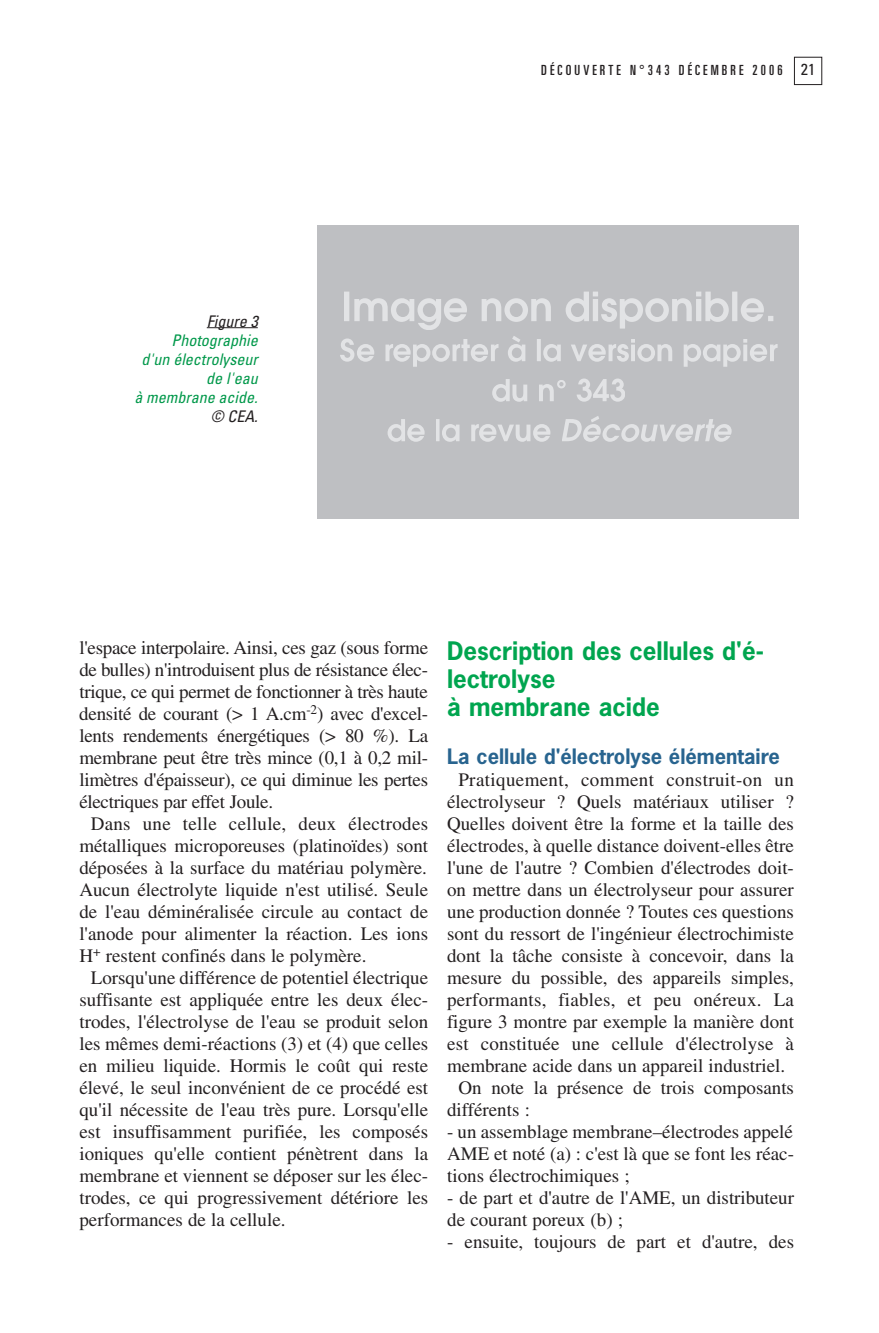
<style>
.page{position:relative;width:879px;height:1333px;background:#fff}
.page>*{position:absolute;margin:0;border:0;box-sizing:border-box;transform-origin:0 0}
.t1{font:700 24px/28px "News Gothic";color:#00a54f}
.t2{font:700 20px "News Gothic";color:#28648f}
.t3{font:19px/22px "Times";color:#231f20;text-align:justify}
.t4{font:19px "Times";letter-spacing:.02em;color:#231f20}
.t5{font:italic condensed 16px/19px "Univers";color:#00984a;text-align:right}
.t6{font:italic condensed 16px "Univers";color:#231f20}
.t7{font:ultra-condensed 14px "Univers";letter-spacing:.225em;color:#231f20}
.s1{font-stretch:condensed;font-size:16px}
</style>
<div class="page">
<div style="left:794px;top:57px;width:28px;height:28px;border:1px solid #231f20"></div>
<div style="left:317px;top:225px;width:482px;height:294px;background:#bebfc2"></div>
<hr style="left:207px;top:327px;width:51px;height:1px;background:#231f20">
<svg style="left:340px;top:291px;width:329px;height:76px"></svg>
<svg style="left:492px;top:379px;width:35px;height:23px"></svg>
<svg style="left:539px;top:380px;width:26px;height:21px"></svg>
<svg style="left:577px;top:378px;width:48px;height:23px"></svg>
<svg style="left:387px;top:419px;width:38px;height:23px"></svg>
<svg style="left:436px;top:419px;width:23px;height:23px"></svg>
<svg style="left:471px;top:424px;width:79px;height:18px"></svg>
<svg style="left:562px;top:416px;width:169px;height:26px"></svg>
<p class="t7" style="left:541px;top:65px;width:275px">DÉCOUVERTE N°343 DÉCEMBRE 2006 <span class="s1">21</span></p>
<p class="t6" style="left:207px;top:316px;width:52px">Figure 3</p>
<p class="t5" style="left:134px;top:332px;width:125px">Photographie<br>d'un électrolyseur de l'eau<br>à membrane acide.</p>
<p class="t6" style="left:211px;top:411px;width:48px">© CEA.</p>
<p class="t3" style="left:79px;top:638px;width:350px">l'espace interpolaire. Ainsi, ces gaz (sous forme</p>
<p class="t3" style="left:79px;top:660px;width:350px">de bulles) n'introduisent plus de résistance élec-</p>
<p class="t3" style="left:79px;top:682px;width:350px">trique, ce qui permet de fonctionner à très haute</p>
<p class="t3" style="left:79px;top:704px;width:350px">densité de courant (&gt; 1 A.cm<sup>-2</sup>) avec d'excel-</p>
<p class="t3" style="left:79px;top:726px;width:350px">lents rendements énergétiques (&gt; 80 %). La</p>
<p class="t3" style="left:79px;top:748px;width:350px">membrane peut être très mince (0,1 à 0,2 mil-</p>
<p class="t3" style="left:79px;top:770px;width:350px">limètres d'épaisseur), ce qui diminue les pertes</p>
<p class="t3" style="left:79px;top:792px;width:195px">électriques par effet Joule.</p>
<p class="t3" style="left:91px;top:814px;width:339px">Dans une telle cellule, deux électrodes</p>
<p class="t3" style="left:79px;top:836px;width:350px">métalliques microporeuses (platinoïdes) sont</p>
<p class="t3" style="left:79px;top:858px;width:349px">déposées à la surface du matériau polymère.</p>
<p class="t3" style="left:79px;top:880px;width:350px">Aucun électrolyte liquide n'est utilisé. Seule</p>
<p class="t3" style="left:79px;top:902px;width:350px">de l'eau déminéralisée circule au contact de</p>
<p class="t3" style="left:79px;top:924px;width:350px">l'anode pour alimenter la réaction. Les ions</p>
<p class="t3" style="left:79px;top:946px;width:289px">H<sup>+</sup> restent confinés dans le polymère.</p>
<p class="t3" style="left:91px;top:968px;width:339px">Lorsqu'une différence de potentiel électrique</p>
<p class="t3" style="left:79px;top:990px;width:350px">suffisante est appliquée entre les deux élec-</p>
<p class="t3" style="left:79px;top:1012px;width:350px">trodes, l'électrolyse de l'eau se produit selon</p>
<p class="t3" style="left:79px;top:1034px;width:350px">les mêmes demi-réactions (3) et (4) que celles</p>
<p class="t3" style="left:79px;top:1056px;width:350px">en milieu liquide. Hormis le coût qui reste</p>
<p class="t3" style="left:79px;top:1078px;width:350px">élevé, le seul inconvénient de ce procédé est</p>
<p class="t3" style="left:79px;top:1100px;width:350px">qu'il nécessite de l'eau très pure. Lorsqu'elle</p>
<p class="t3" style="left:79px;top:1122px;width:350px">est insuffisamment purifiée, les composés</p>
<p class="t3" style="left:79px;top:1144px;width:350px">ioniques qu'elle contient pénètrent dans la</p>
<p class="t3" style="left:79px;top:1166px;width:350px">membrane et viennent se déposer sur les élec-</p>
<p class="t3" style="left:79px;top:1188px;width:350px">trodes, ce qui progressivement détériore les</p>
<p class="t3" style="left:79px;top:1210px;width:208px">performances de la cellule.</p>
<p class="t1" style="left:447px;top:638px;width:318px">Description des cellules d'é&shy;lectrolyse<br>à membrane acide</p>
<p class="t2" style="left:447px;top:745px;width:334px">La cellule d'électrolyse élémentaire</p>
<p class="t4" style="left:458px;top:772px;width:337px">Pratiquement, comment construit-on un</p>
<p class="t3" style="left:447px;top:792px;width:348px">électrolyseur ? Quels matériaux utiliser ?</p>
<p class="t3" style="left:447px;top:814px;width:348px">Quelles doivent être la forme et la taille des</p>
<p class="t3" style="left:447px;top:836px;width:348px">électrodes, à quelle distance doivent-elles être</p>
<p class="t3" style="left:447px;top:858px;width:348px">l'une de l'autre ? Combien d'électrodes doit-</p>
<p class="t3" style="left:447px;top:880px;width:348px">on mettre dans un électrolyseur pour assurer</p>
<p class="t3" style="left:447px;top:902px;width:348px">une production donnée ? Toutes ces questions</p>
<p class="t3" style="left:447px;top:924px;width:348px">sont du ressort de l'ingénieur électrochimiste</p>
<p class="t3" style="left:447px;top:946px;width:348px">dont la tâche consiste à concevoir, dans la</p>
<p class="t3" style="left:447px;top:968px;width:348px">mesure du possible, des appareils simples,</p>
<p class="t3" style="left:447px;top:990px;width:348px">performants, fiables, et peu onéreux. La</p>
<p class="t3" style="left:447px;top:1012px;width:348px">figure 3 montre par exemple la manière dont</p>
<p class="t3" style="left:447px;top:1034px;width:348px">est constituée une cellule d'électrolyse à</p>
<p class="t3" style="left:447px;top:1056px;width:339px">membrane acide dans un appareil industriel.</p>
<p class="t3" style="left:458px;top:1078px;width:337px">On note la présence de trois composants</p>
<p class="t3" style="left:447px;top:1100px;width:84px">différents :</p>
<p class="t3" style="left:447px;top:1122px;width:348px">- un assemblage membrane–électrodes appelé AME et noté (a) : c'est là que se font les réac&shy;tions électrochimiques ;</p>
<p class="t3" style="left:447px;top:1188px;width:348px">- de part et d'autre de l'AME, un distributeur de courant poreux (b) ;</p>
<p class="t3" style="left:447px;top:1232px;width:348px">- ensuite, toujours de part et d'autre, des</p>
</div>
